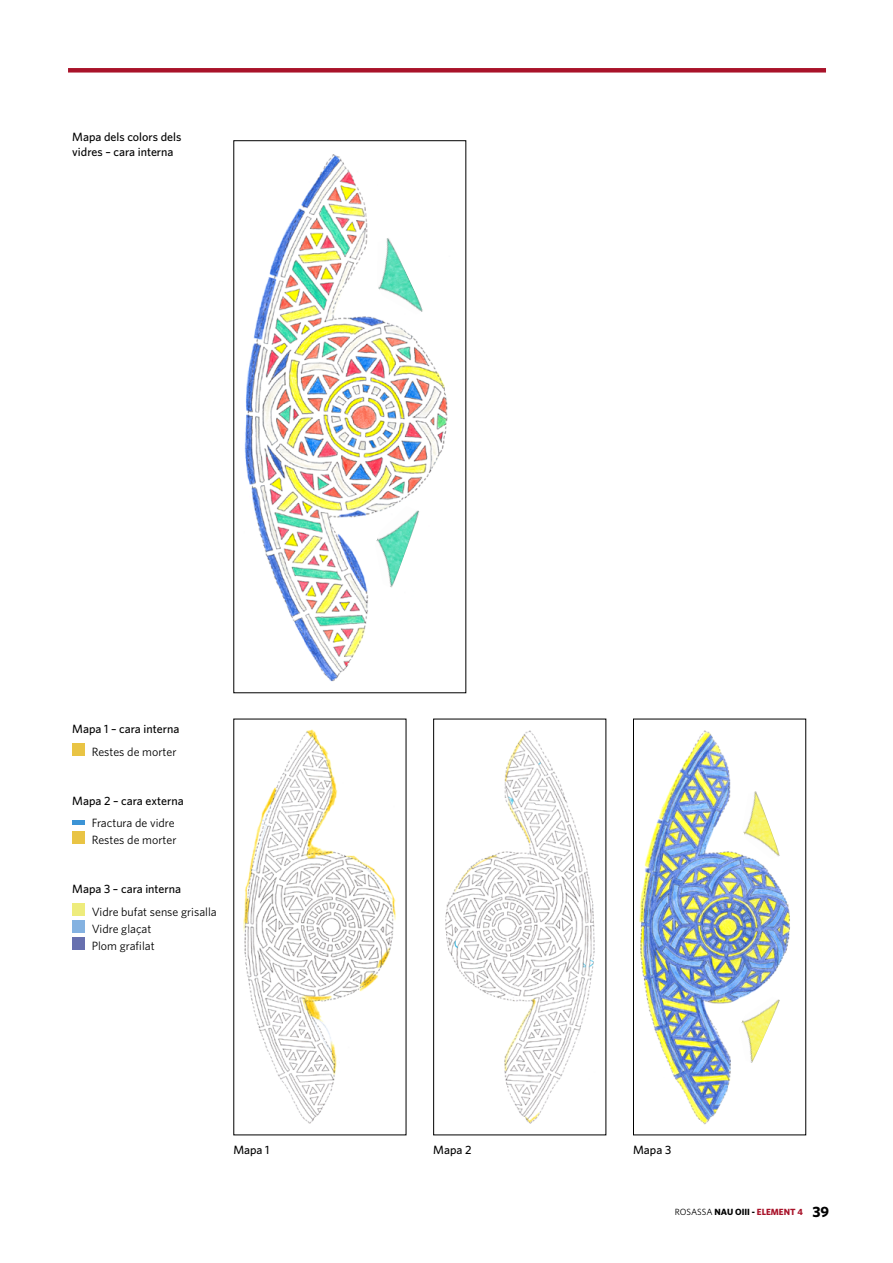
<style>
.page{position:relative;width:893px;height:1263px;background:#fff}
.page>*{position:absolute;margin:0;border:0;box-sizing:border-box;transform-origin:0 0}
.titolPeuFoto{font:500 12px/14.4px "Whitney HTF";color:#000}
.peuFoto{font:12px "Whitney HTF";color:#000}
.t1{font:700 9px "Whitney HTF";color:#000}
.s1{font-weight:400}
.s2{color:#a9132a}
.s3{font-size:15px}
</style>
<div class="page">
<div style="left:68px;top:68px;width:758px;height:5px;background:#a9132a"></div>
<svg style="left:72px;top:718px;width:735px;height:418px"></svg>
<img style="left:244px;top:154px;width:204px;height:528px">
<div style="left:72px;top:743px;width:13px;height:13px;background:#e9c444"></div>
<hr style="left:72px;top:820px;width:13px;height:4px;background:#3c94d6">
<div style="left:72px;top:831px;width:13px;height:13px;background:#e9c444"></div>
<div style="left:72px;top:903px;width:13px;height:13px;background:#eeec7c"></div>
<div style="left:72px;top:920px;width:13px;height:13px;background:#84b2e1"></div>
<div style="left:72px;top:937px;width:13px;height:13px;background:#6770af"></div>
<img style="left:240px;top:727px;width:159px;height:400px">
<img style="left:443px;top:729px;width:152px;height:396px">
<div style="left:433px;top:719px;width:173px;height:416px;border:1px solid #000"></div>
<img style="left:639px;top:729px;width:153px;height:396px">
<div style="left:633px;top:719px;width:173px;height:416px;border:1px solid #000"></div>
<img style="left:377px;top:237px;width:47px;height:77px">
<img style="left:375px;top:506px;width:45px;height:82px">
<img style="left:742px;top:791px;width:38px;height:68px">
<img style="left:739px;top:997px;width:41px;height:66px">
<p class="titolPeuFoto" style="left:72px;top:130px;width:111px">Mapa dels colors dels vidres – cara interna</p>
<p class="titolPeuFoto" style="left:72px;top:721px;width:109px">Mapa 1 – cara interna</p>
<p class="peuFoto" style="left:92px;top:745px;width:86px">Restes de morter</p>
<p class="titolPeuFoto" style="left:72px;top:793px;width:113px">Mapa 2 – cara externa</p>
<p class="peuFoto" style="left:92px;top:816px;width:84px">Fractura de vidre</p>
<p class="peuFoto" style="left:92px;top:833px;width:86px">Restes de morter</p>
<p class="titolPeuFoto" style="left:72px;top:881px;width:110px">Mapa 3 – cara interna</p>
<p class="peuFoto" style="left:92px;top:905px;width:126px">Vidre bufat sense grisalla</p>
<p class="peuFoto" style="left:92px;top:922px;width:61px">Vidre glaçat</p>
<p class="peuFoto" style="left:92px;top:939px;width:64px">Plom grafilat</p>
<p class="titolPeuFoto" style="left:233px;top:1142px;width:38px">Mapa 1</p>
<p class="titolPeuFoto" style="left:433px;top:1142px;width:40px">Mapa 2</p>
<p class="titolPeuFoto" style="left:633px;top:1142px;width:40px">Mapa 3</p>
<p class="t1" style="left:675px;top:1207px;width:156px"><span class="s1">ROSASSA</span> NAU OIII - <span class="s2">ELEMENT 4</span> <span class="s3">39</span></p>
</div>
